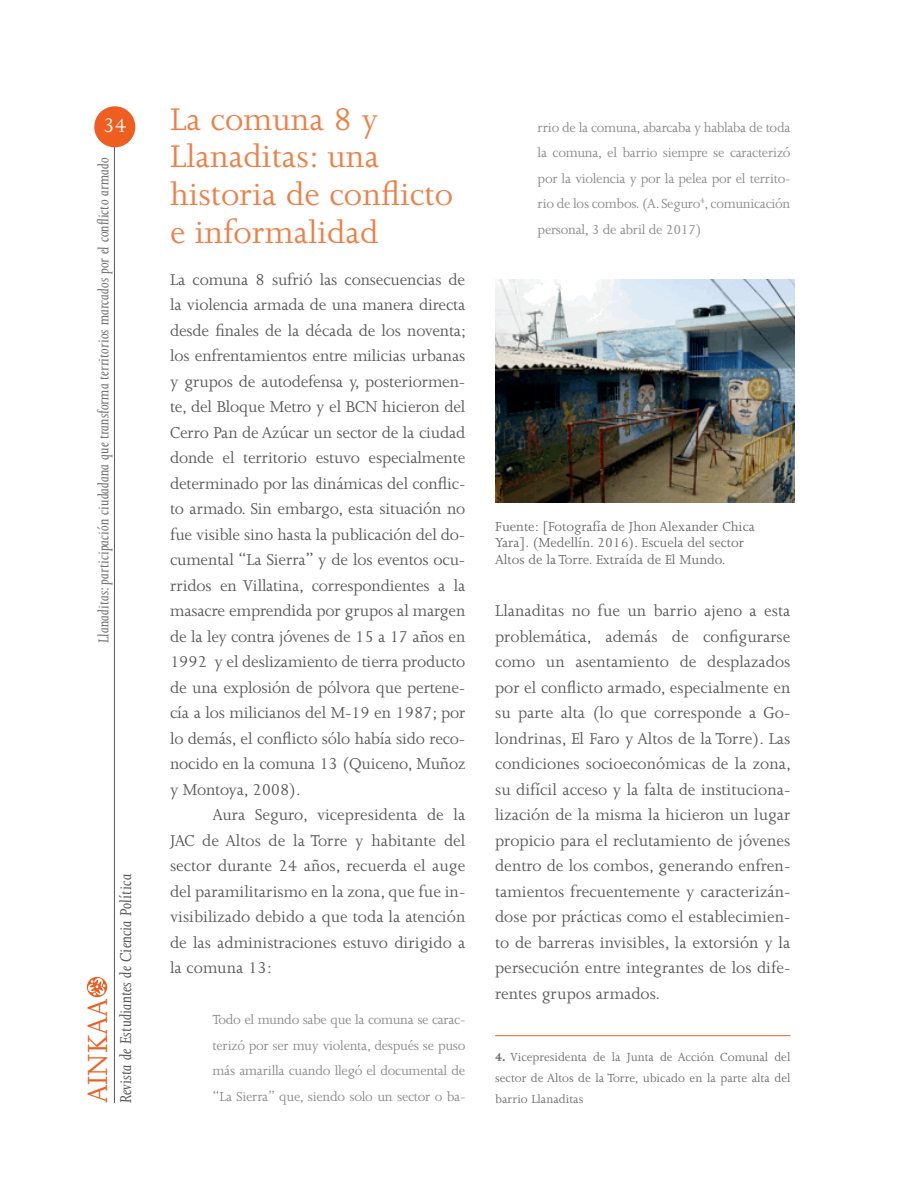
<style>
.page{position:relative;width:918px;height:1188px;background:#fff}
.page>*{position:absolute;margin:0;border:0;box-sizing:border-box;transform-origin:0 0}
.t1{font:36px/37.5px "Joanna MT Std";color:#f17e44}
.t2{font:31.8px "Joanna MT Std";color:#ee5e20}
.t3{font:22.5px "Joanna MT Std";color:#fff}
.t4{font:18px/25.5px "Joanna MT Std";color:#57585a;text-align:justify}
.t5{font:italic 18px "Joanna MT Std";color:#57585a}
.t6{font:italic 16.5px "Joanna MT Std";color:#6c6d70}
.t7{font:15px/25.5px "Joanna MT Std";letter-spacing:-.02em;color:#87898c;text-align:justify}
.t8{font:15px/16.5px "Joanna MT Std";color:#69696c}
.t9{font:13.5px/21px "Joanna MT Std";color:#6c6d70;text-align:justify}
.s1{font-weight:700}
</style>
<div class="page">
<hr style="left:114px;top:145px;width:1px;height:958px;background:#57585a">
<div style="left:95px;top:107px;width:40px;height:40px;background:#ee5e20;border-radius:50%"></div>
<div style="left:94px;top:106px;width:41px;height:41px;border:2px solid #ee5e20;border-radius:50%"></div>
<svg style="left:87px;top:977px;width:19px;height:20px"></svg>
<img style="left:495px;top:280px;width:299px;height:223px">
<hr style="left:495px;top:1035px;width:295px;height:1px;background:#ee5e20">
<p class="t3" style="left:103px;top:113px;width:25px">34</p>
<p class="t6" style="left:95px;top:643px;width:487px;rotate:-90deg">Llanaditas: participación ciudadana que transforma territorios marcados por el conflicto armado</p>
<h2 class="t2" style="left:81px;top:1103px;width:107px;rotate:-90deg">AINKAA</h2>
<p class="t5" style="left:116px;top:1103px;width:230px;rotate:-90deg">Revista de Estudiantes de Ciencia Política</p>
<h1 class="t1" style="left:170px;top:101px;width:284px">La comuna 8 y<br>Llanaditas: una historia de conflicto e informalidad</h1>
<p class="t4" style="left:170px;top:267px;width:298px">La comuna 8 sufrió las consecuencias de la violencia armada de una manera directa desde finales de la década de los noventa; los enfrentamientos entre milicias urbanas y grupos de autodefensa y, posteriormen&shy;te, del Bloque Metro y el BCN hicieron del Cerro Pan de Azúcar un sector de la ciudad donde el territorio estuvo especialmente determinado por las dinámicas del conflic&shy;to armado. Sin embargo, esta situación no fue visible sino hasta la publicación del do&shy;cumental “La Sierra” y de los eventos ocu&shy;rridos en Villatina, correspondientes a la masacre emprendida por grupos al margen de la ley contra jóvenes de 15 a 17 años en 1992 y el deslizamiento de tierra producto de una explosión de pólvora que pertene&shy;cía a los milicianos del M-19 en 1987; por lo demás, el conflicto sólo había sido reco&shy;nocido en la comuna 13 (Quiceno, Muñoz y Montoya, 2008).</p>
<p class="t4" style="left:170px;top:802px;width:297px;text-indent:43px">Aura Seguro, vicepresidenta de la JAC de Altos de la Torre y habitante del sector durante 24 años, recuerda el auge del paramilitarismo en la zona, que fue in&shy;visibilizado debido a que toda la atención de las administraciones estuvo dirigido a la comuna 13:</p>
<p class="t7" style="left:213px;top:1007px;width:254px">Todo el mundo sabe que la comuna se carac&shy;terizó por ser muy violenta, después se puso más amarilla cuando llegó el documental de “La Sierra” que, siendo solo un sector o ba-</p>
<p class="t7" style="left:538px;top:115px;width:254px">rrio de la comuna, abarcaba y hablaba de toda la comuna, el barrio siempre se caracterizó por la violencia y por la pelea por el territo&shy;rio de los combos. (A. Seguro<sup>4</sup>, comunicación personal, 3 de abril de 2017)</p>
<p class="t8" style="left:495px;top:518px;width:261px">Fuente: [Fotografía de Jhon Alexander Chica<br>Yara]. (Medellín. 2016). Escuela del sector<br>Altos de la Torre. Extraída de El Mundo.</p>
<p class="t4" style="left:495px;top:598px;width:298px">Llanaditas no fue un barrio ajeno a esta problemática, además de configurarse como un asentamiento de desplazados por el conflicto armado, especialmente en su parte alta (lo que corresponde a Go&shy;londrinas, El Faro y Altos de la Torre). Las condiciones socioeconómicas de la zona, su difícil acceso y la falta de instituciona&shy;lización de la misma la hicieron un lugar propicio para el reclutamiento de jóvenes dentro de los combos, generando enfren&shy;tamientos frecuentemente y caracterizán&shy;dose por prácticas como el establecimien&shy;to de barreras invisibles, la extorsión y la persecución entre integrantes de los dife&shy;rentes grupos armados.</p>
<p class="t9" style="left:495px;top:1047px;width:297px"><span class="s1">4.</span> Vicepresidenta de la Junta de Acción Comunal del sector de Altos de la Torre, ubicado en la parte alta del barrio Llanaditas</p>
</div>
